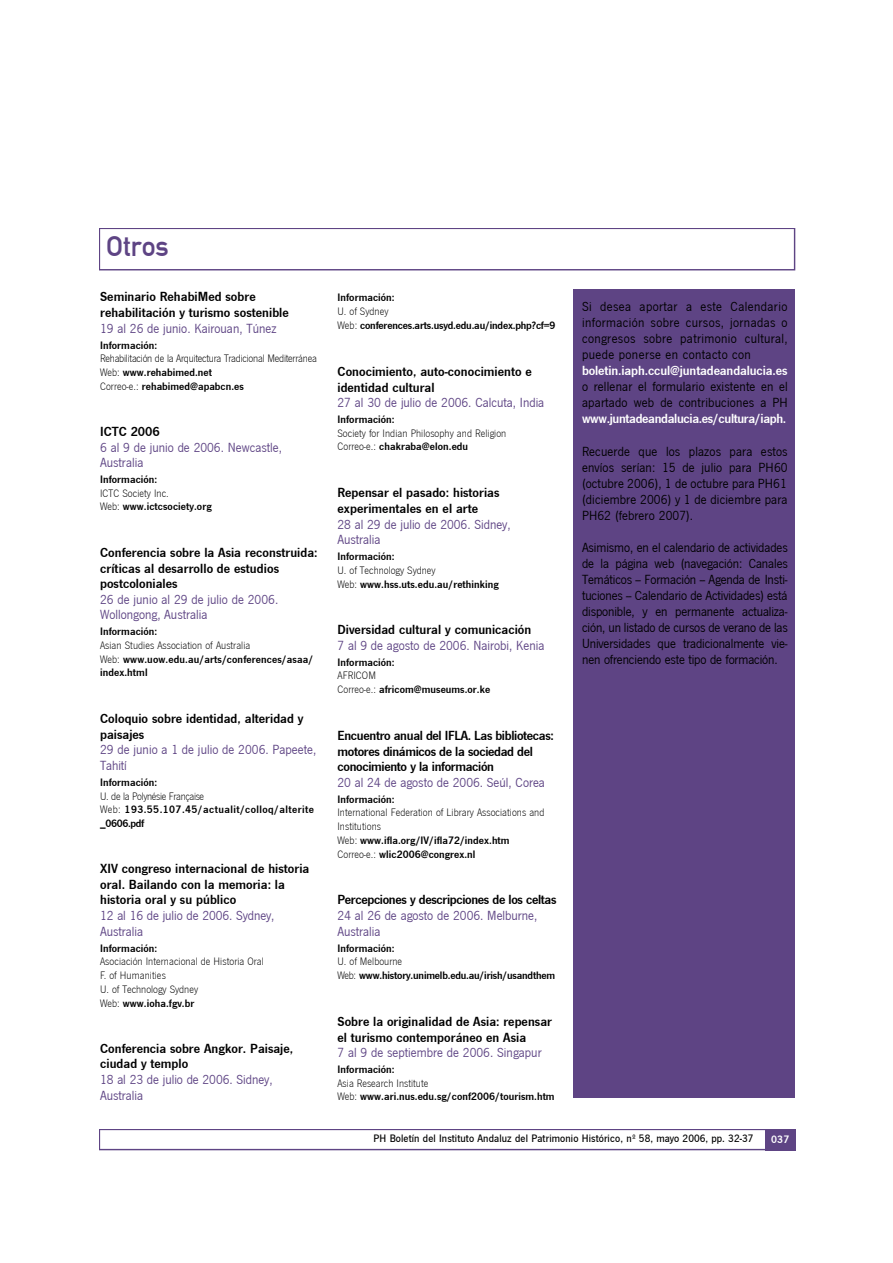
<style>
.page{position:relative;width:893px;height:1263px;background:#fff}
.page>*{position:absolute;margin:0;border:0;box-sizing:border-box;transform-origin:0 0}
.t1{font:27.75px "DIN Mittelschrift";color:#5e4484}
.t2{font:13.65px/16px "News Got T";letter-spacing:.015em;color:#000;text-align:justify}
.t3{font:700 13.65px/15.9px "News Got T Dem";letter-spacing:.005em;color:#000}
.t4{font:13.65px/15.5px "News Got T";color:#5e4484}
.t5{font:700 13.65px/15.6px "News Got T Dem";letter-spacing:-.02em;color:#000}
.t6{font:700 13.65px "News Got T Dem";letter-spacing:-.025em;color:#000}
.t7{font:700 13.65px "News Got T Dem";letter-spacing:-.005em;color:#fff}
.t8{font:700 13.65px "News Got T Dem";letter-spacing:-.025em;color:#fff}
.t9{font:700 11.1px/13.6px "News Got T Dem";letter-spacing:.005em;color:#000}
.t10{font:11.1px/13.8px "News Got T Lig";letter-spacing:.005em;color:#000}
.t11{font:700 11.1px "News Got T Dem";letter-spacing:-.015em;color:#000}
.t12{font:11.1px "News Got T Med";letter-spacing:.01em;color:#000}
.t13{font:11.1px "News Got T Lig";letter-spacing:-.02em;color:#000}
.t14{font:700 11.1px/13.6px "News Got T Dem";letter-spacing:.04em;color:#000}
.t15{font:11.1px "News Got T Lig";letter-spacing:-.03em;color:#000}
.t16{font:700 11.1px "News Got T Dem";color:#fff}
.s1{font-family:"News Got T Lig";font-weight:400}
</style>
<div class="page">
<svg style="left:99px;top:1129px;width:666px;height:21px"></svg>
<div style="left:765px;top:1129px;width:30px;height:21px;background:#5e4484"></div>
<svg style="left:99px;top:228px;width:696px;height:42px"></svg>
<div style="left:573px;top:289px;width:222px;height:808px;background:#5e4484"></div>
<h1 class="t1" style="left:106px;top:230px;width:64px">Otros</h1>
<p class="t3" style="left:100px;top:289px;width:190px">Seminario RehabiMed sobre rehabilitación y turismo sostenible</p>
<p class="t4" style="left:100px;top:320px;width:178px">19 al 26 de junio. Kairouan, Túnez</p>
<p class="t9" style="left:100px;top:338px;width:59px">Información:</p>
<p class="t13" style="left:100px;top:353px;width:218px">Rehabilitación de la Arquitectura Tradicional Mediterránea</p>
<p class="t9" style="left:100px;top:365px;width:145px;line-height:14.1px"><span class="s1">Web:</span> www.rehabimed.net<br><span class="s1">Correo-e.:</span> rehabimed@apabcn.es</p>
<p class="t3" style="left:100px;top:423px;width:61px">ICTC 2006</p>
<p class="t4" style="left:100px;top:439px;width:183px">6 al 9 de junio de 2006. Newcastle,<br>Australia</p>
<p class="t9" style="left:100px;top:472px;width:59px">Información:</p>
<p class="t10" style="left:100px;top:486px;width:70px">ICTC Society Inc.</p>
<p class="t9" style="left:100px;top:499px;width:113px"><span class="s1">Web:</span> www.ictcsociety.org</p>
<p class="t3" style="left:100px;top:544px;width:219px">Conferencia sobre la Asia reconstruida: críticas al desarrollo de estudios postcoloniales</p>
<p class="t4" style="left:100px;top:591px;width:180px">26 de junio al 29 de julio de 2006.<br>Wollongong, Australia</p>
<p class="t9" style="left:100px;top:624px;width:59px">Información:</p>
<p class="t10" style="left:100px;top:638px;width:152px">Asian Studies Association of Australia</p>
<p class="t9" style="left:100px;top:652px;width:214px"><span class="s1">Web:</span> www.uow.edu.au/arts/conferences/asaa/ index.html</p>
<p class="t3" style="left:100px;top:711px;width:205px;line-height:15.5px">Coloquio sobre identidad, alteridad y paisajes</p>
<p class="t4" style="left:100px;top:741px;width:218px;line-height:15.9px">29 de junio a 1 de julio de 2006. Papeete,<br>Tahití</p>
<p class="t9" style="left:100px;top:775px;width:59px">Información:</p>
<p class="t15" style="left:100px;top:790px;width:106px">U. de la Polynésie Française</p>
<p class="t14" style="left:100px;top:803px;width:215px"><span class="s1">Web:</span> 193.55.107.45/actualit/colloq/alterite _0606.pdf</p>
<p class="t3" style="left:100px;top:861px;width:211px;line-height:15.5px">XIV congreso internacional de historia oral. Bailando con la memoria: la historia oral y su público</p>
<p class="t4" style="left:100px;top:908px;width:176px">12 al 16 de julio de 2006. Sydney,<br>Australia</p>
<p class="t9" style="left:100px;top:941px;width:59px">Información:</p>
<p class="t10" style="left:100px;top:954px;width:165px">Asociación Internacional de Historia Oral<br>F. of Humanities<br>U. of Technology Sydney</p>
<p class="t9" style="left:100px;top:996px;width:96px"><span class="s1">Web:</span> www.ioha.fgv.br</p>
<p class="t3" style="left:100px;top:1040px;width:194px;line-height:15.5px">Conferencia sobre Angkor. Paisaje, ciudad y templo</p>
<p class="t4" style="left:100px;top:1071px;width:174px">18 al 23 de julio de 2006. Sidney,<br>Australia</p>
<p class="t9" style="left:337px;top:291px;width:59px">Información:</p>
<p class="t10" style="left:337px;top:305px;width:52px">U. of Sydney</p>
<p class="t11" style="left:337px;top:319px;width:219px"><span class="s1">Web:</span> conferences.arts.usyd.edu.au/index.php?cf=9</p>
<p class="t3" style="left:337px;top:363px;width:196px">Conocimiento, auto-conocimiento e identidad cultural</p>
<p class="t4" style="left:337px;top:395px;width:208px">27 al 30 de julio de 2006. Calcuta, India</p>
<p class="t9" style="left:337px;top:412px;width:59px">Información:</p>
<p class="t10" style="left:337px;top:426px;width:170px">Society for Indian Philosophy and Religion</p>
<p class="t9" style="left:337px;top:440px;width:132px"><span class="s1">Correo-e.:</span> chakraba@elon.edu</p>
<p class="t3" style="left:337px;top:484px;width:163px">Repensar el pasado: historias experimentales en el arte</p>
<p class="t4" style="left:337px;top:516px;width:175px;line-height:15.9px">28 al 29 de julio de 2006. Sidney,<br>Australia</p>
<p class="t9" style="left:337px;top:549px;width:59px">Información:</p>
<p class="t10" style="left:337px;top:563px;width:100px">U. of Technology Sydney</p>
<p class="t9" style="left:337px;top:577px;width:163px"><span class="s1">Web:</span> www.hss.uts.edu.au/rethinking</p>
<p class="t3" style="left:337px;top:622px;width:195px">Diversidad cultural y comunicación</p>
<p class="t4" style="left:337px;top:637px;width:208px">7 al 9 de agosto de 2006. Nairobi, Kenia</p>
<p class="t9" style="left:337px;top:655px;width:59px">Información:</p>
<p class="t10" style="left:337px;top:669px;width:40px">AFRICOM</p>
<p class="t9" style="left:337px;top:682px;width:154px"><span class="s1">Correo-e.:</span> africom@museums.or.ke</p>
<p class="t5" style="left:337px;top:727px;width:218px">Encuentro anual del IFLA. Las bibliotecas: motores dinámicos de la sociedad del conocimiento y la información</p>
<p class="t4" style="left:337px;top:774px;width:209px">20 al 24 de agosto de 2006. Seúl, Corea</p>
<p class="t9" style="left:337px;top:792px;width:59px">Información:</p>
<p class="t10" style="left:337px;top:805px;width:208px">International Federation of Library Associations and<br>Institutions</p>
<p class="t9" style="left:337px;top:833px;width:174px"><span class="s1">Web:</span> www.ifla.org/IV/ifla72/index.htm<br><span class="s1">Correo-e.:</span> wlic2006@congrex.nl</p>
<p class="t6" style="left:337px;top:892px;width:220px">Percepciones y descripciones de los celtas</p>
<p class="t4" style="left:337px;top:908px;width:201px">24 al 26 de agosto de 2006. Melburne,<br>Australia</p>
<p class="t9" style="left:337px;top:941px;width:59px">Información:</p>
<p class="t10" style="left:337px;top:954px;width:66px">U. of Melbourne</p>
<p class="t11" style="left:337px;top:969px;width:219px"><span class="s1">Web:</span> www.history.unimelb.edu.au/irish/usandthem</p>
<p class="t3" style="left:337px;top:1013px;width:216px">Sobre la originalidad de Asia: repensar el turismo contemporáneo en Asia</p>
<p class="t4" style="left:337px;top:1044px;width:206px">7 al 9 de septiembre de 2006. Singapur</p>
<p class="t9" style="left:337px;top:1062px;width:59px">Información:</p>
<p class="t10" style="left:337px;top:1076px;width:92px">Asia Research Institute</p>
<p class="t9" style="left:337px;top:1089px;width:219px"><span class="s1">Web:</span> www.ari.nus.edu.sg/conf2006/tourism.htm</p>
<p class="t2" style="left:582px;top:298px;width:207px">Si desea aportar a este Calendario información sobre cursos, jornadas o congresos sobre patrimonio cultural, puede ponerse en contacto con</p>
<p class="t7" style="left:582px;top:363px;width:207px">boletin.iaph.ccul@juntadeandalucia.es</p>
<p class="t2" style="left:582px;top:379px;width:207px">o rellenar el formulario existente en el apartado web de contribuciones a PH</p>
<p class="t8" style="left:582px;top:411px;width:206px">www.juntadeandalucia.es/cultura/iaph.</p>
<p class="t2" style="left:582px;top:443px;width:207px">Recuerde que los plazos para estos envíos serían: 15 de julio para PH60 (octubre 2006), 1 de octubre para PH61 (diciembre 2006) y 1 de diciembre para PH62 (febrero 2007).</p>
<p class="t2" style="left:582px;top:539px;width:207px">Asimismo, en el calendario de actividades de la página web (navegación: Canales Temáticos -- Formación -- Agenda de Insti&shy;tuciones -- Calendario de Actividades) está disponible, y en permanente actualiza&shy;ción, un listado de cursos de verano de las Universidades que tradicionalmente vie&shy;nen ofrenciendo este tipo de formación.</p>
<p class="t12" style="left:373px;top:1132px;width:381px">PH Boletín del Instituto Andaluz del Patrimonio Histórico, nº 58, mayo 2006, pp. 32-37</p>
<p class="t16" style="left:771px;top:1133px;width:20px">037</p>
</div>
